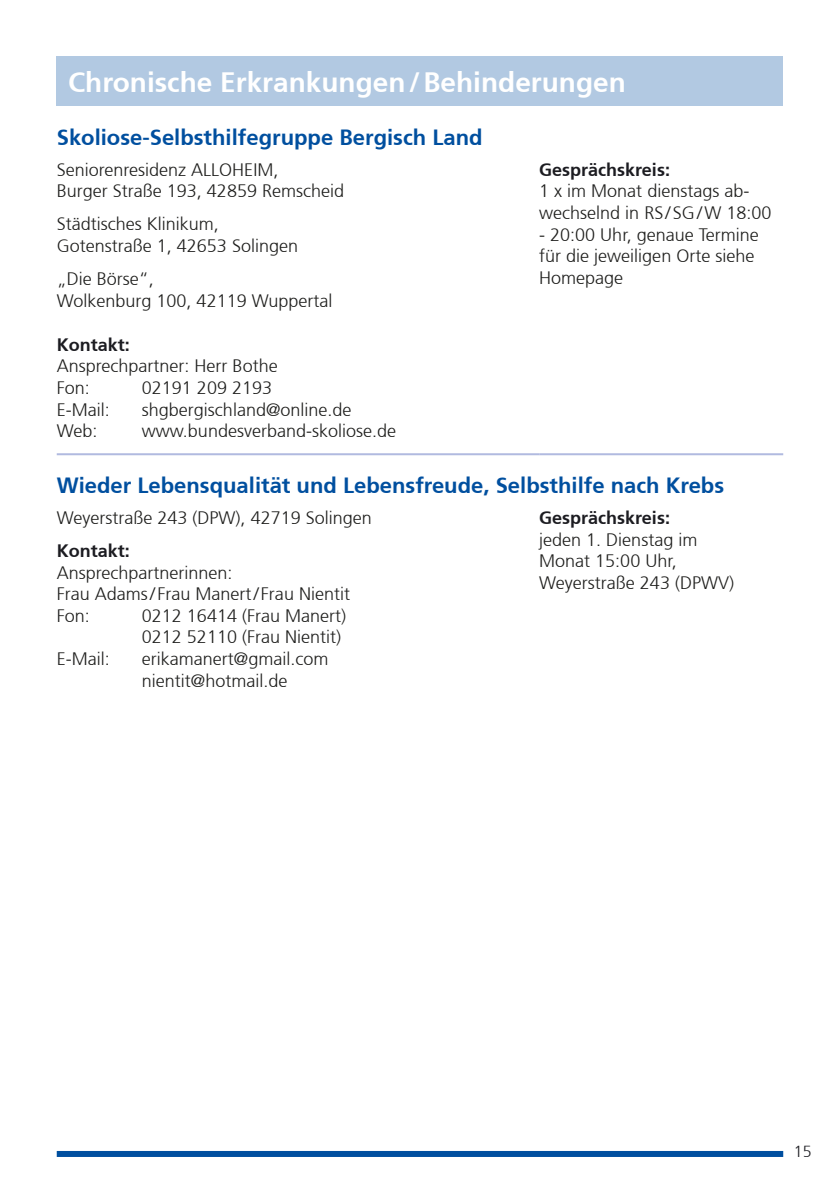
<style>
.page{position:relative;width:840px;height:1191px;background:#fff}
.page>*{position:absolute;margin:0;border:0;box-sizing:border-box;transform-origin:0 0}
.t1{font:700 28px "Frutiger";color:#fff}
.t2{font:700 22px "Frutiger";color:#004f9f}
.t3{font:300 18px/21.6px "Frutiger";color:#1d1d1b}
.t4{font:700 18px "Frutiger";color:#1c1c21}
.t5{font:300 16px "Frutiger";color:#1c1c21}
</style>
<div class="page">
<hr style="left:57px;top:453px;width:482px;height:2px;background:#b1bae0">
<hr style="left:539px;top:453px;width:243px;height:2px;background:#b1bae0">
<div style="left:57px;top:1151px;width:725px;height:6px;background:#004f9f"></div>
<div style="left:56px;top:56px;width:727px;height:50px;background:#b2c9e2"></div>
<h1 class="t1" style="left:68px;top:66px;width:559px">Chronische Erkrankungen/Behinderungen</h1>
<p class="t2" style="left:57px;top:125px;width:427px">Skoliose-Selbsthilfegruppe Bergisch Land</p>
<p class="t3" style="left:57px;top:159px;width:289px">Seniorenresidenz ALLOHEIM,<br>Burger Straße 193, 42859 Remscheid</p>
<p class="t3" style="left:57px;top:214px;width:243px">Städtisches Klinikum,<br>Gotenstraße 1, 42653 Solingen</p>
<p class="t3" style="left:57px;top:268px;width:277px">„Die Börse“,<br>Wolkenburg 100, 42119 Wuppertal</p>
<p class="t4" style="left:57px;top:334px;width:75px">Kontakt:</p>
<p class="t3" style="left:57px;top:356px;width:222px">Ansprechpartner: Herr Bothe<br>Fon:</p>
<p class="t4" style="left:539px;top:159px;width:132px">Gesprächskreis:</p>
<p class="t3" style="left:539px;top:181px;width:234px">1 x im Monat dienstags ab&shy;wechselnd in RS /SG/W 18:00</p>
<p class="t3" style="left:539px;top:224px;width:221px">- 20:00 Uhr, genaue Termine für die jeweiligen Orte siehe<br>Homepage</p>
<p class="t3" style="left:142px;top:377px;width:132px">02191 209 2193</p>
<p class="t3" style="left:57px;top:399px;width:54px">E-Mail:</p>
<p class="t3" style="left:142px;top:399px;width:211px">shgbergischland@online.de</p>
<p class="t3" style="left:57px;top:420px;width:42px">Web:</p>
<p class="t3" style="left:142px;top:420px;width:256px">www.bundesverband-skoliose.de</p>
<p class="t2" style="left:57px;top:473px;width:668px">Wieder Lebensqualität und Lebensfreude, Selbsthilfe nach Krebs</p>
<p class="t3" style="left:57px;top:507px;width:316px">Weyerstraße 243 (DPW), 42719 Solingen</p>
<p class="t4" style="left:57px;top:540px;width:75px">Kontakt:</p>
<p class="t3" style="left:57px;top:562px;width:295px">Ansprechpartnerinnen:<br>Frau Adams/ Frau Manert/ Frau Nientit<br>Fon:</p>
<p class="t4" style="left:539px;top:507px;width:132px">Gesprächskreis:</p>
<p class="t3" style="left:539px;top:529px;width:196px">jeden 1. Dienstag im<br>Monat 15:00 Uhr,<br>Weyerstraße 243 (DPWV)</p>
<p class="t3" style="left:142px;top:605px;width:206px">0212 16414 (Frau Manert)<br>0212 52110 (Frau Nientit)</p>
<p class="t3" style="left:57px;top:648px;width:54px">E-Mail:</p>
<p class="t3" style="left:142px;top:648px;width:188px">erikamanert@gmail.com nientit@hotmail.de</p>
<p class="t5" style="left:793px;top:1142px;width:19px">15</p>
</div>
